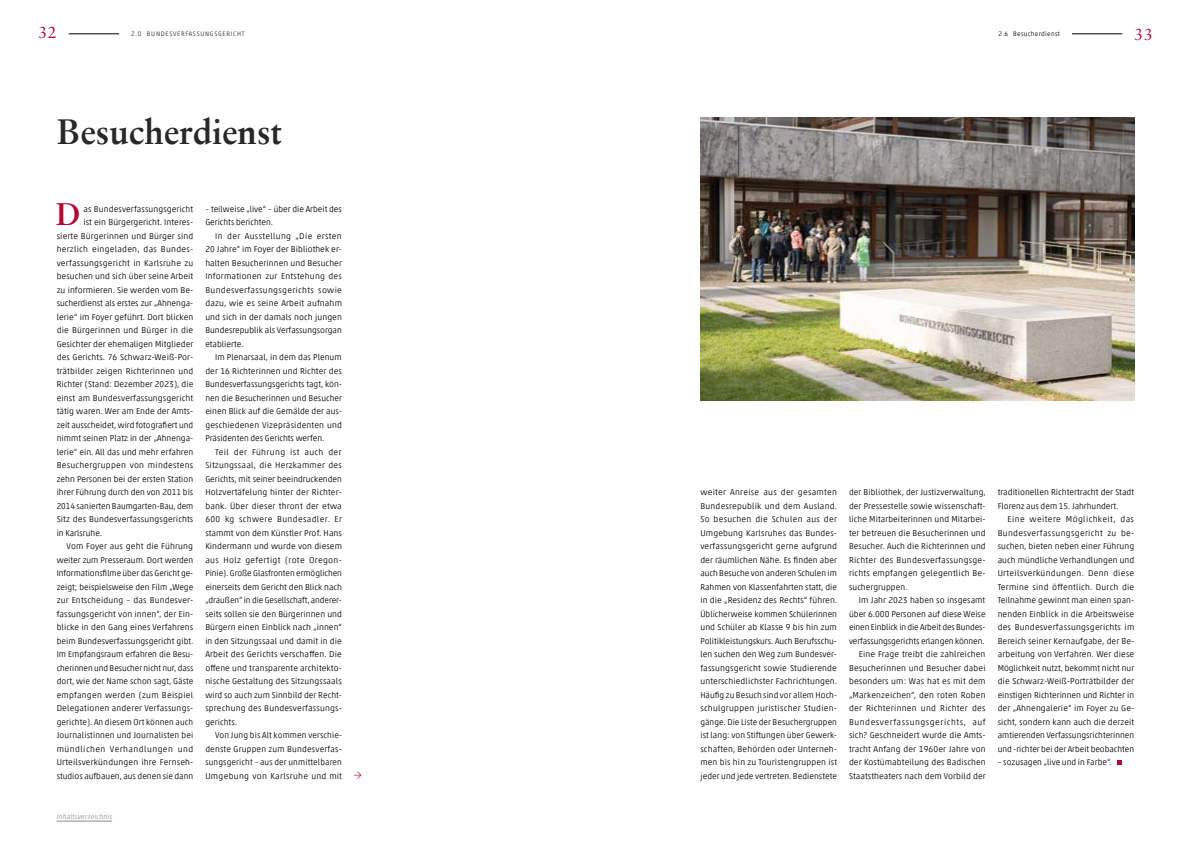
<style>
.page{position:relative;width:1191px;height:842px;background:#fff}
.page>*{position:absolute;margin:0;border:0;box-sizing:border-box;transform-origin:0 0}
.Headline_groß{font:700 35px "Sabon LT Pro";color:#282827}
.t1{font:700 31px "Sabon LT Pro";color:#b10931}
.t2{font:16px "Sabon LT Std";color:#b10931}
.Fließtext{font:300 8.5px/13.5px "Akko Pro";letter-spacing:.005em;color:#000;text-align:justify}
.Fließtext-2{font:300 8.5px "Akko Pro";letter-spacing:.03em;color:#000}
.Fließtext-3{font:300 8.5px "Akko Pro";letter-spacing:.025em;color:#000}
.t3{font:italic 300 7px "Akko Pro";letter-spacing:.03em;color:#878787}
.t4{font:300 6.5px "Akko Pro";letter-spacing:.11em;color:#282827}
.t5{font:300 6.5px "Akko Pro";letter-spacing:.05em;color:#000}
</style>
<div class="page">
<hr style="left:69px;top:34px;width:50px;height:1px;background:#000">
<hr style="left:1072px;top:34px;width:50px;height:1px;background:#000">
<hr style="left:57px;top:821px;width:55px;height:1px;background:#878787">
<svg style="left:1117px;top:760px;width:4px;height:5px"></svg>
<svg style="left:354px;top:772px;width:7px;height:7px"></svg>
<img style="left:700px;top:117px;width:434px;height:283px">
<h3 class="t2" style="left:38px;top:23px;width:20px">32</h3>
<h3 class="t2" style="left:1134px;top:25px;width:20px">33</h3>
<p class="t4" style="left:131px;top:30px;width:115px">2.0 BUNDESVERFASSUNGSGERICHT</p>
<p class="t5" style="left:998px;top:30px;width:63px">2.6 Besucherdienst</p>
<p class="Headline_groß" style="left:57px;top:110px;width:227px">Besucherdienst</p>
<p class="t1" style="left:56px;top:195px;width:26px">D</p>
<p class="Fließtext" style="left:205px;top:202px;width:138px">– teilweise „live“ – über die Arbeit des<br>Gerichts berichten.</p>
<p class="Fließtext" style="left:205px;top:229px;width:138px;text-indent:10px">In der Ausstellung „Die ersten 20 Jahre“ im Foyer der Bibliothek er&shy;halten Besucherinnen und Besucher Informationen zur Entstehung des Bundesverfassungsgerichts sowie dazu, wie es seine Arbeit aufnahm und sich in der damals noch jungen Bundesrepublik als Verfassungsorgan etablierte.</p>
<p class="Fließtext" style="left:205px;top:350px;width:138px;text-indent:10px">Im Plenarsaal, in dem das Plenum der 16 Richterinnen und Richter des Bundesverfassungsgerichts tagt, kön&shy;nen die Besucherinnen und Besucher einen Blick auf die Gemälde der aus&shy;geschiedenen Vizepräsidenten und Präsidenten des Gerichts werfen.</p>
<p class="Fließtext" style="left:205px;top:445px;width:138px;text-indent:10px">Teil der Führung ist auch der Sitzungssaal, die Herzkammer des Gerichts, mit seiner beeindruckenden Holzvertäfelung hinter der Richter&shy;bank. Über dieser thront der etwa 600 kg schwere Bundesadler. Er stammt von dem Künstler Prof. Hans Kindermann und wurde von diesem aus Holz gefertigt (rote Oregon-Pinie). Große Glasfronten ermöglichen einerseits dem Gericht den Blick nach „draußen“ in die Gesellschaft, anderer&shy;seits sollen sie den Bürgerinnen und Bürgern einen Einblick nach „innen“ in den Sitzungssaal und damit in die Arbeit des Gerichts verschaffen. Die offene und transparente architekto&shy;nische Gestaltung des Sitzungssaals wird so auch zum Sinnbild der Recht&shy;sprechung des Bundesverfassungs&shy;gerichts.</p>
<p class="Fließtext" style="left:205px;top:728px;width:138px;text-indent:10px">Von Jung bis Alt kommen verschie&shy;denste Gruppen zum Bundesverfas&shy;sungsgericht – aus der unmittelbaren Umgebung von Karlsruhe und mit</p>
<p class="Fließtext" style="left:83px;top:202px;width:111px">as Bundesverfassungsgericht</p>
<p class="Fließtext" style="left:83px;top:215px;width:111px">ist ein Bürgergericht. Interes-</p>
<p class="Fließtext" style="left:57px;top:229px;width:138px">sierte Bürgerinnen und Bürger sind</p>
<p class="Fließtext-2" style="left:57px;top:244px;width:138px">herzlich eingeladen, das Bundes-</p>
<p class="Fließtext-3" style="left:57px;top:257px;width:138px">verfassungsgericht in Karlsruhe zu</p>
<p class="Fließtext" style="left:57px;top:269px;width:138px">besuchen und sich über seine Arbeit</p>
<p class="Fließtext" style="left:57px;top:283px;width:138px">zu informieren. Sie werden vom Be-</p>
<p class="Fließtext" style="left:57px;top:296px;width:138px">sucherdienst als erstes zur „Ahnenga-</p>
<p class="Fließtext" style="left:57px;top:310px;width:138px">lerie“ im Foyer geführt. Dort blicken</p>
<p class="Fließtext" style="left:57px;top:323px;width:138px">die Bürgerinnen und Bürger in die</p>
<p class="Fließtext" style="left:57px;top:337px;width:138px">Gesichter der ehemaligen Mitglieder</p>
<p class="Fließtext" style="left:57px;top:350px;width:138px">des Gerichts. 76 Schwarz-Weiß-Por-</p>
<p class="Fließtext" style="left:57px;top:364px;width:138px">trätbilder zeigen Richterinnen und</p>
<p class="Fließtext" style="left:57px;top:377px;width:138px">Richter (Stand: Dezember 2023), die</p>
<p class="Fließtext" style="left:57px;top:391px;width:138px">einst am Bundesverfassungsgericht</p>
<p class="Fließtext" style="left:57px;top:404px;width:138px">tätig waren. Wer am Ende der Amts-</p>
<p class="Fließtext" style="left:57px;top:418px;width:138px">zeit ausscheidet, wird fotografiert und</p>
<p class="Fließtext" style="left:57px;top:431px;width:138px">nimmt seinen Platz in der „Ahnenga-</p>
<p class="Fließtext" style="left:57px;top:445px;width:138px">lerie“ ein. All das und mehr erfahren</p>
<p class="Fließtext-2" style="left:57px;top:460px;width:138px">Besuchergruppen von mindestens</p>
<p class="Fließtext" style="left:57px;top:472px;width:138px">zehn Personen bei der ersten Station</p>
<p class="Fließtext" style="left:57px;top:485px;width:138px">ihrer Führung durch den von 2011 bis</p>
<p class="Fließtext" style="left:57px;top:499px;width:138px">2014 sanierten Baumgarten-Bau, dem</p>
<p class="Fließtext" style="left:57px;top:512px;width:138px">Sitz des Bundesverfassungsgerichts</p>
<p class="Fließtext" style="left:57px;top:526px;width:47px">in Karlsruhe.</p>
<p class="Fließtext" style="left:57px;top:539px;width:138px;text-indent:10px">Vom Foyer aus geht die Führung weiter zum Presseraum. Dort werden Informationsfilme über das Gericht ge&shy;zeigt; beispielsweise den Film „Wege zur Entscheidung – das Bundesver&shy;fassungsgericht von innen“, der Ein&shy;blicke in den Gang eines Verfahrens beim Bundesverfassungsgericht gibt.<br>Im Empfangsraum erfahren die Besu&shy;cherinnen und Besucher nicht nur, dass dort, wie der Name schon sagt, Gäste empfangen werden (zum Beispiel Delegationen anderer Verfassungs&shy;gerichte). An diesem Ort können auch Journalistinnen und Journalisten bei mündlichen Verhandlungen und Urteilsverkündungen ihre Fernseh&shy;studios aufbauen, aus denen sie dann</p>
<p class="t3" style="left:57px;top:812px;width:57px">Inhaltsverzeichnis</p>
<p class="Fließtext" style="left:700px;top:485px;width:138px">weiter Anreise aus der gesamten Bundesrepublik und dem Ausland.<br>So besuchen die Schulen aus der Umgebung Karlsruhes das Bundes&shy;verfassungsgericht gerne aufgrund der räumlichen Nähe. Es finden aber auch Besuche von anderen Schulen im Rahmen von Klassenfahrten statt, die in die „Residenz des Rechts“ führen.<br>Üblicherweise kommen Schülerinnen und Schüler ab Klasse 9 bis hin zum Politikleistungskurs. Auch Berufsschu&shy;len suchen den Weg zum Bundesver&shy;fassungsgericht sowie Studierende unterschiedlichster Fachrichtungen.<br>Häufig zu Besuch sind vor allem Hoch&shy;schulgruppen juristischer Studien&shy;gänge. Die Liste der Besuchergruppen ist lang: von Stiftungen über Gewerk&shy;schaften, Behörden oder Unterneh&shy;men bis hin zu Touristengruppen ist jeder und jede vertreten. Bedienstete</p>
<p class="Fließtext" style="left:849px;top:485px;width:138px">der Bibliothek, der Justizverwaltung, der Pressestelle sowie wissenschaft&shy;liche Mitarbeiterinnen und Mitarbei&shy;ter betreuen die Besucherinnen und Besucher. Auch die Richterinnen und Richter des Bundesverfassungsge&shy;richts empfangen gelegentlich Be&shy;suchergruppen.</p>
<p class="Fließtext" style="left:849px;top:593px;width:138px;text-indent:10px">Im Jahr 2023 haben so insgesamt über 6.000 Personen auf diese Weise einen Einblick in die Arbeit des Bundes&shy;verfassungsgerichts erlangen können.</p>
<p class="Fließtext" style="left:849px;top:647px;width:138px;text-indent:10px">Eine Frage treibt die zahlreichen Besucherinnen und Besucher dabei besonders um: Was hat es mit dem „Markenzeichen“, den roten Roben der Richterinnen und Richter des Bundesverfassungsgerichts, auf sich? Geschneidert wurde die Amts&shy;tracht Anfang der 1960er Jahre von der Kostümabteilung des Badischen Staatstheaters nach dem Vorbild der</p>
<p class="Fließtext" style="left:997px;top:485px;width:138px">traditionellen Richtertracht der Stadt<br>Florenz aus dem 15. Jahrhundert.</p>
<p class="Fließtext" style="left:997px;top:512px;width:138px;text-indent:10px">Eine weitere Möglichkeit, das Bundesverfassungsgericht zu be&shy;suchen, bieten neben einer Führung auch mündliche Verhandlungen und Urteilsverkündungen. Denn diese Termine sind öffentlich. Durch die Teilnahme gewinnt man einen span&shy;nenden Einblick in die Arbeitsweise des Bundesverfassungsgerichts im Bereich seiner Kernaufgabe, der Be&shy;arbeitung von Verfahren. Wer diese Möglichkeit nutzt, bekommt nicht nur die Schwarz-Weiß-Porträtbilder der einstigen Richterinnen und Richter in der „Ahnengalerie“ im Foyer zu Ge&shy;sicht, sondern kann auch die derzeit amtierenden Verfassungsrichterinnen und -richter bei der Arbeit beobachten</p>
<p class="Fließtext" style="left:997px;top:755px;width:116px">– sozusagen „live und in Farbe“.</p>
</div>
